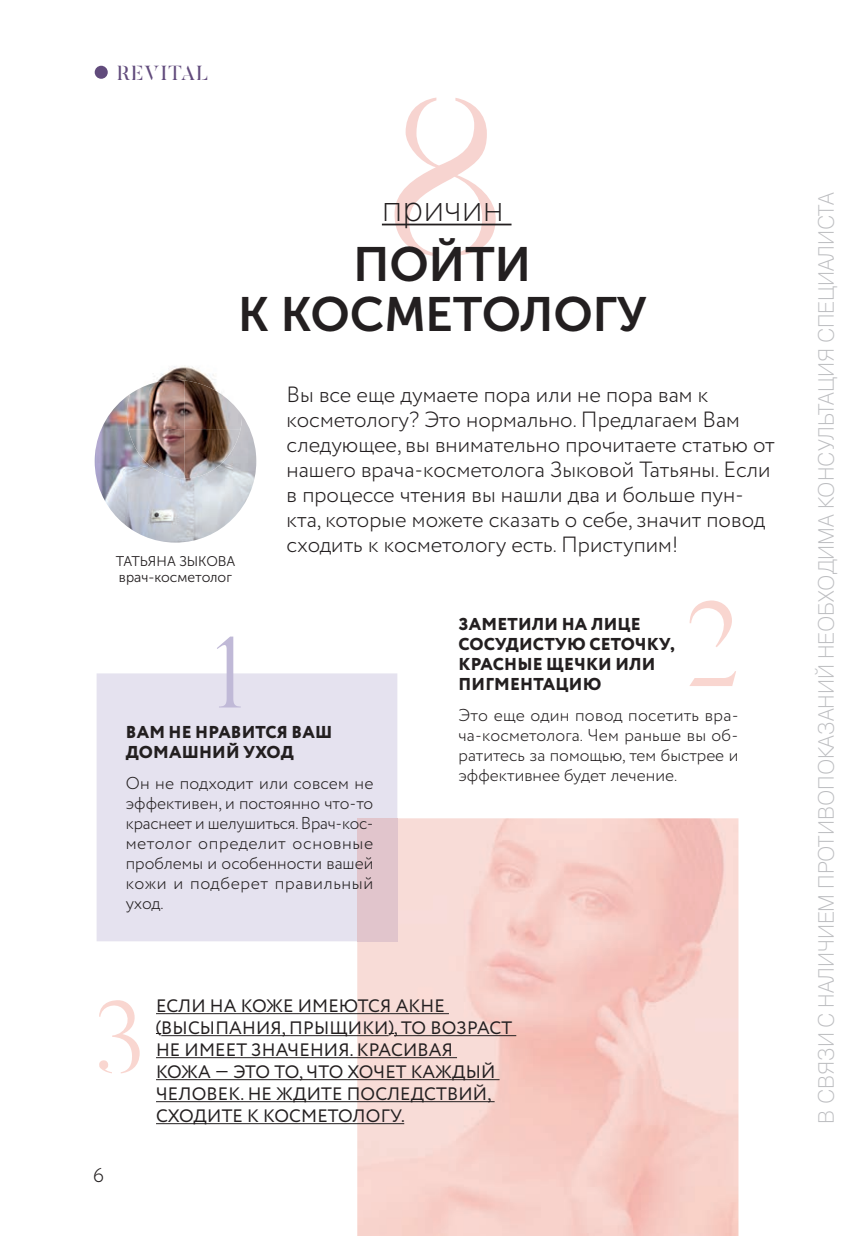
<style>
.page{position:relative;width:862px;height:1236px;background:#fff}
.page>*{position:absolute;margin:0;border:0;box-sizing:border-box;transform-origin:0 0}
.t1{font:300 120px "Butler Stencil";color:#f9d6d0}
.t2{font:300 101.8px "Butler Stencil";color:#f9d6d0}
.t3{font:300 99.4px "Butler Stencil";color:#c0b9d7}
.t4{font:48px "Museo Sans Cyrl 700";color:#231f20}
.t5{font:36px "Museo Sans Cyrl 100";color:#231f20}
.t6{font:300 22px/25px "Circe";color:#231f20}
.t7{font:22px "Pragmatica Light C";color:#bcbdc0;scale:.96 1}
.t8{font:20.2px "Butler Stencil";letter-spacing:.05em;color:#614b7c}
.t9{font:300 20px "Circe";color:#231f20}
.t10{font:18px/22px "Circe";letter-spacing:.01em;color:#231f20}
.t11{font:300 17.2px/20px "Circe";color:#231f20;text-align:justify}
.t12{font:800 17.2px/20px "Circe";letter-spacing:.01em;color:#231f20}
.t13{font:14px/16.8px "Museo Sans Cyrl 300";color:#231f20}
</style>
<div class="page">
<div style="left:95px;top:66px;width:13px;height:13px;background:#614b7c;border-radius:50%"></div>
<div style="left:97px;top:673px;width:300px;height:268px;background:#e5e2ef"></div>
<div style="left:357px;top:818px;width:40px;height:123px;background:#e1c5cc"></div>
<hr style="left:382px;top:224px;width:129px;height:1px;background:#231f20">
<hr style="left:156px;top:1013px;width:293px;height:1px;background:#231f20">
<hr style="left:161px;top:1035px;width:228px;height:1px;background:#231f20">
<hr style="left:394px;top:1035px;width:122px;height:1px;background:#231f20">
<hr style="left:156px;top:1057px;width:301px;height:1px;background:#231f20">
<hr style="left:156px;top:1079px;width:343px;height:1px;background:#231f20">
<hr style="left:156px;top:1101px;width:338px;height:1px;background:#231f20">
<hr style="left:156px;top:1123px;width:248px;height:1px;background:#231f20">
<img style="left:95px;top:396px;width:161px;height:147px">
<img style="left:154px;top:366px;width:32px;height:14px">
<img style="left:186px;top:366px;width:30px;height:14px">
<img style="left:127px;top:380px;width:115px;height:49px">
<img style="left:128px;top:429px;width:112px;height:49px">
<svg style="left:394px;top:223px;width:102px;height:3px"></svg>
<p class="t8" style="left:117px;top:60px;width:93px">REVITAL</p>
<h3 class="t5" style="left:382px;top:189px;width:124px">причин</h3>
<h3 class="t4" style="left:353px;top:238px;width:179px">ПОЙТИ</h3>
<h3 class="t4" style="left:238px;top:288px;width:410px">К КОСМЕТОЛОГУ</h3>
<p class="t13" style="left:116px;top:552px;width:121px">ТАТЬЯНА ЗЫКОВА врач-косметолог</p>
<p class="t6" style="left:287px;top:382px;width:490px">Вы все еще думаете пора или не пора вам к косметологу? Это нормально. Предлагаем Вам следующее, вы внимательно прочитаете статью от нашего врача-косметолога Зыковой Татьяны. Если в процессе чтения вы нашли два и больше пун&shy;кта, которые можете сказать о себе, значит повод сходить к косметологу есть. Приступим!</p>
<h3 class="t3" style="left:212px;top:610px;width:38px">1</h3>
<p class="t12" style="left:126px;top:723px;width:208px">ВАМ НЕ НРАВИТСЯ ВАШ<br>ДОМАШНИЙ УХОД</p>
<p class="t11" style="left:126px;top:774px;width:249px">Он не подходит или совсем не эффективен, и постоянно что-то краснеет и шелушиться. Врач-кос&shy;метолог определит основные проблемы и особенности вашей кожи и подберет правильный уход.</p>
<h1 class="t1" style="left:684px;top:569px;width:57px">2</h1>
<p class="t12" style="left:458px;top:615px;width:218px">ЗАМЕТИЛИ НА ЛИЦЕ<br>СОСУДИСТУЮ СЕТОЧКУ,<br>КРАСНЫЕ ЩЕЧКИ ИЛИ<br>ПИГМЕНТАЦИЮ</p>
<p class="t11" style="left:458px;top:706px;width:282px">Это еще один повод посетить вра&shy;ча-косметолога. Чем раньше вы об&shy;ратитесь за помощью, тем быстрее и эффективнее будет лечение.</p>
<h2 class="t2" style="left:95px;top:973px;width:52px">3</h2>
<p class="t10" style="left:156px;top:995px;width:358px">ЕСЛИ НА КОЖЕ ИМЕЮТСЯ АКНЕ (ВЫСЫПАНИЯ, ПРЫЩИКИ), ТО ВОЗРАСТ<br>НЕ ИМЕЕТ ЗНАЧЕНИЯ. КРАСИВАЯ<br>КОЖА</p>
<p class="t10" style="left:156px;top:1061px;width:341px;text-indent:77px">ЭТО ТО, ЧТО ХОЧЕТ КАЖДЫЙ<br>ЧЕЛОВЕК. НЕ ЖДИТЕ ПОСЛЕДСТВИЙ,<br>СХОДИТЕ К КОСМЕТОЛОГУ.</p>
<p class="t9" style="left:93px;top:1162px;width:12px">6</p>
<p class="t7" style="left:814px;top:1124px;width:971px;rotate:-90deg">В СВЯЗИ С НАЛИЧИЕМ ПРОТИВОПОКАЗАНИЙ НЕОБХОДИМА КОНСУЛЬТАЦИЯ СПЕЦИАЛИСТА</p>
</div>
